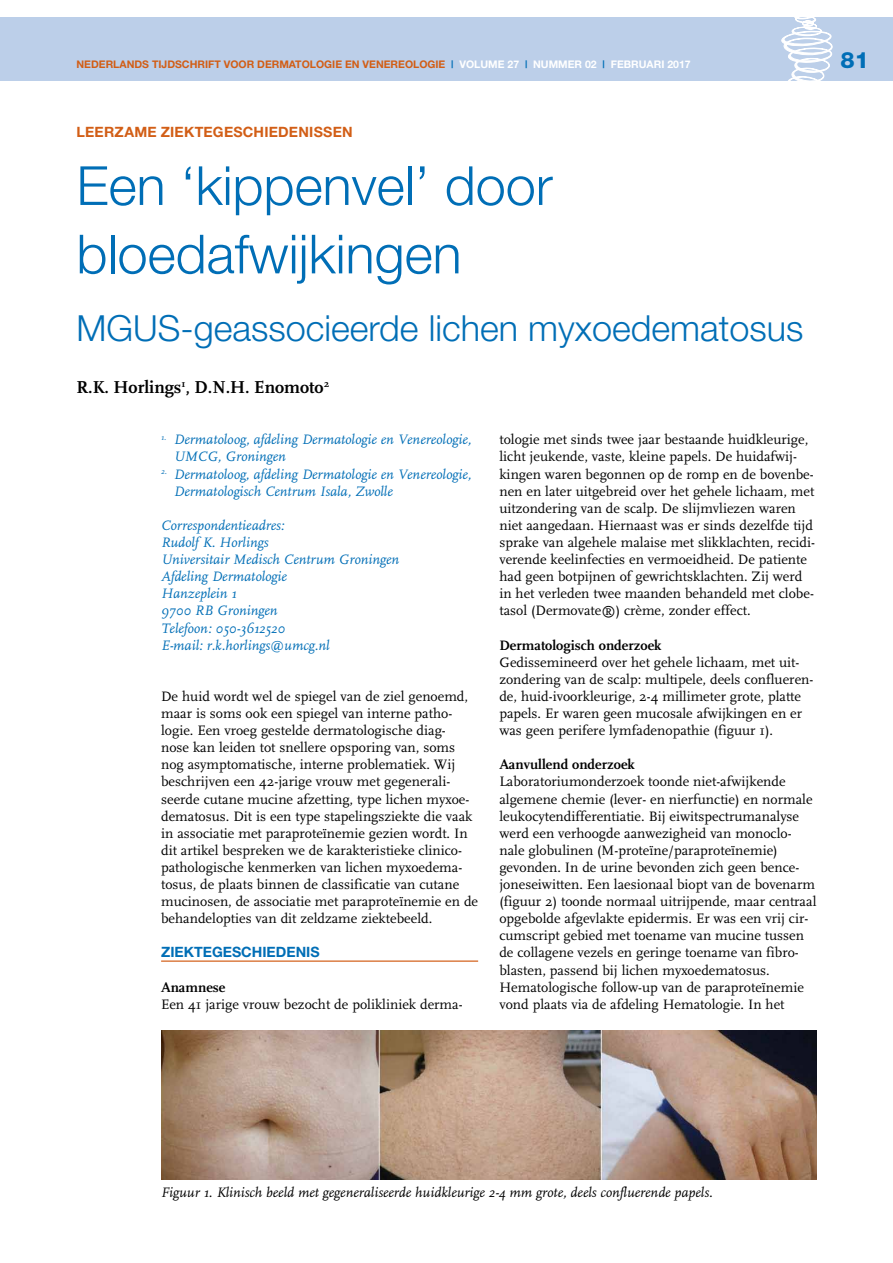
<style>
.page{position:relative;width:893px;height:1263px;background:#fff}
.page>*{position:absolute;margin:0;border:0;box-sizing:border-box;transform-origin:0 0}
.t1{font:300 54px/68.4px "Helvetica Neue";color:#006eb6}
.t2{font:300 36px "Helvetica Neue";color:#006eb6}
.t3{font:800 22.5px "Helvetica Neue";color:#006eb6}
.t4{font:700 18px "FF Scala";color:#000}
.t5{font:14.25px/17.1px "FF Scala";color:#000}
.t6{font:italic 14.25px/17.1px "FF Scala";color:#006eb6}
.t7{font:italic 14.25px "FF Scala";color:#000}
.t8{font:700 14.25px "FF Scala";color:#000}
.t9{font:700 14.25px "Helvetica Neue";color:#d25e16}
.t10{font:700 14.25px "Helvetica Neue";color:#006eb6}
.t11{font:700 10.5px "Helvetica Neue";color:#d25e16}
.t12{font:700 10.5px "Helvetica Neue";color:#fff}
.s1{color:#006eb6}
.s2{color:#fff}
</style>
<div class="page">
<div style="left:0;top:17px;width:893px;height:64px;background:#bccfe9"></div>
<svg style="left:781px;top:17px;width:51px;height:64px"></svg>
<hr style="left:161px;top:960px;width:317px;height:2px;background:#d25e16">
<img style="left:161px;top:1030px;width:655px;height:150px">
<p class="t11" style="left:77px;top:58px;width:562px">NEDERLANDS TIJDSCHRIFT VOOR DERMATOLOGIE EN VENEREOLOGIE <span class="s1">|</span> <span class="s2">VOLUME 27</span> <span class="s1">|</span> <span class="s2">NUMMER 02</span> <span class="s1">|</span> <span class="s2">FEBRUARI</span></p>
<p class="t12" style="left:667px;top:58px;width:25px">2017</p>
<h3 class="t3" style="left:840px;top:47px;width:30px">81</h3>
<p class="t9" style="left:77px;top:123px;width:11px">LEER</p>
<p class="t9" style="left:115px;top:123px;width:22px">ZAME</p>
<p class="t9" style="left:161px;top:123px;width:20px">ZIEKTEGESCHIEDENISSEN</p>
<h1 class="t1" style="left:77px;top:150px;width:478px">Een ‘kippenvel’ door bloedafwijkingen</h1>
<h2 class="t2" style="left:77px;top:306px;width:728px">MGUS-geassocieerde lichen myxoedematosus</h2>
<p class="t4" style="left:77px;top:377px;width:254px">R.K. Horlings<sup>1</sup>, D.N.H. Enomoto<sup>2</sup></p>
<p class="t6" style="left:174px;top:432px;width:299px;text-indent:-13px"><sup>1.</sup> Dermatoloog, afdeling Dermatologie en Venereologie,<br>UMCG, Groningen</p>
<p class="t6" style="left:174px;top:466px;width:299px;text-indent:-13px"><sup>2.</sup> Dermatoloog, afdeling Dermatologie en Venereologie,<br>Dermatologisch Centrum Isala, Zwolle</p>
<p class="t6" style="left:161px;top:517px;width:240px">Correspondentieadres:<br>Rudolf K. Horlings<br>Universitair Medisch Centrum Groningen<br>Afdeling Dermatologie<br>Hanzeplein 1<br>9700 RB Groningen<br>Telefoon: 050-3612520<br>E-mail: r.k.horlings@umcg.nl</p>
<p class="t5" style="left:161px;top:688px;width:319px">De huid wordt wel de spiegel van de ziel genoemd, maar is soms ook een spiegel van interne patho&shy;logie. Een vroeg gestelde dermatologische diag-<br>nose kan leiden tot snellere opsporing van, soms nog asymptomatische, interne problematiek. Wij beschrijven een 42-jarige vrouw met gegenerali&shy;seerde cutane mucine afzetting, type lichen myxoe&shy;dematosus. Dit is een type stapelingsziekte die vaak in associatie met paraproteïnemie gezien wordt. In dit artikel bespreken we de karakteristieke clinico&shy;pathologische kenmerken van lichen myxoedema&shy;tosus, de plaats binnen de classificatie van cutane mucinosen, de associatie met paraproteïnemie en de behandelopties van dit zeldzame ziektebeeld.</p>
<p class="t10" style="left:161px;top:943px;width:160px">ZIEKTEGESCHIEDENIS</p>
<p class="t8" style="left:161px;top:979px;width:66px">Anamnese</p>
<p class="t5" style="left:161px;top:996px;width:303px">Een 41 jarige vrouw bezocht de polikliniek derma-</p>
<p class="t5" style="left:499px;top:431px;width:317px">tologie met sinds twee jaar bestaande huidkleurige, licht jeukende, vaste, kleine papels. De huidafwij&shy;kingen waren begonnen op de romp en de bovenbe&shy;nen en later uitgebreid over het gehele lichaam, met uitzondering van de scalp. De slijmvliezen waren niet aangedaan. Hiernaast was er sinds dezelfde tijd sprake van algehele malaise met slikklachten, recidi&shy;verende keelinfecties en vermoeidheid. De patiente had geen botpijnen of gewrichtsklachten. Zij werd in het verleden twee maanden behandeld met clobe&shy;tasol (Dermovate®) crème, zonder effect.</p>
<p class="t8" style="left:499px;top:637px;width:164px">Dermatologisch onderzoek</p>
<p class="t5" style="left:499px;top:654px;width:315px">Gedissemineerd over het gehele lichaam, met uit&shy;zondering van de scalp: multipele, deels conflueren&shy;de, huid-ivoorkleurige, 2-4 millimeter grote, platte papels. Er waren geen mucosale afwijkingen en er was geen perifere lymfadenopathie (figuur 1).</p>
<p class="t8" style="left:499px;top:757px;width:137px">Aanvullend onderzoek</p>
<p class="t5" style="left:499px;top:773px;width:319px">Laboratoriumonderzoek toonde niet-afwijkende algemene chemie (lever- en nierfunctie) en normale leukocytendifferentiatie. Bij eiwitspectrumanalyse werd een verhoogde aanwezigheid van monoclo&shy;nale globulinen (M-proteïne/paraproteïnemie) gevonden. In de urine bevonden zich geen bence&shy;joneseiwitten. Een laesionaal biopt van de bovenarm (figuur 2) toonde normaal uitrijpende, maar centraal opgebolde afgevlakte epidermis. Er was een vrij cir&shy;cumscript gebied met toename van mucine tussen de collagene vezels en geringe toename van fibro&shy;blasten, passend bij lichen myxoedematosus.<br>Hematologische follow-up van de paraproteïnemie vond plaats via de afdeling Hematologie. In het</p>
<p class="t7" style="left:161px;top:1185px;width:553px">Figuur 1. Klinisch beeld met gegeneraliseerde huidkleurige 2-4 mm grote, deels confluerende papels.</p>
</div>
